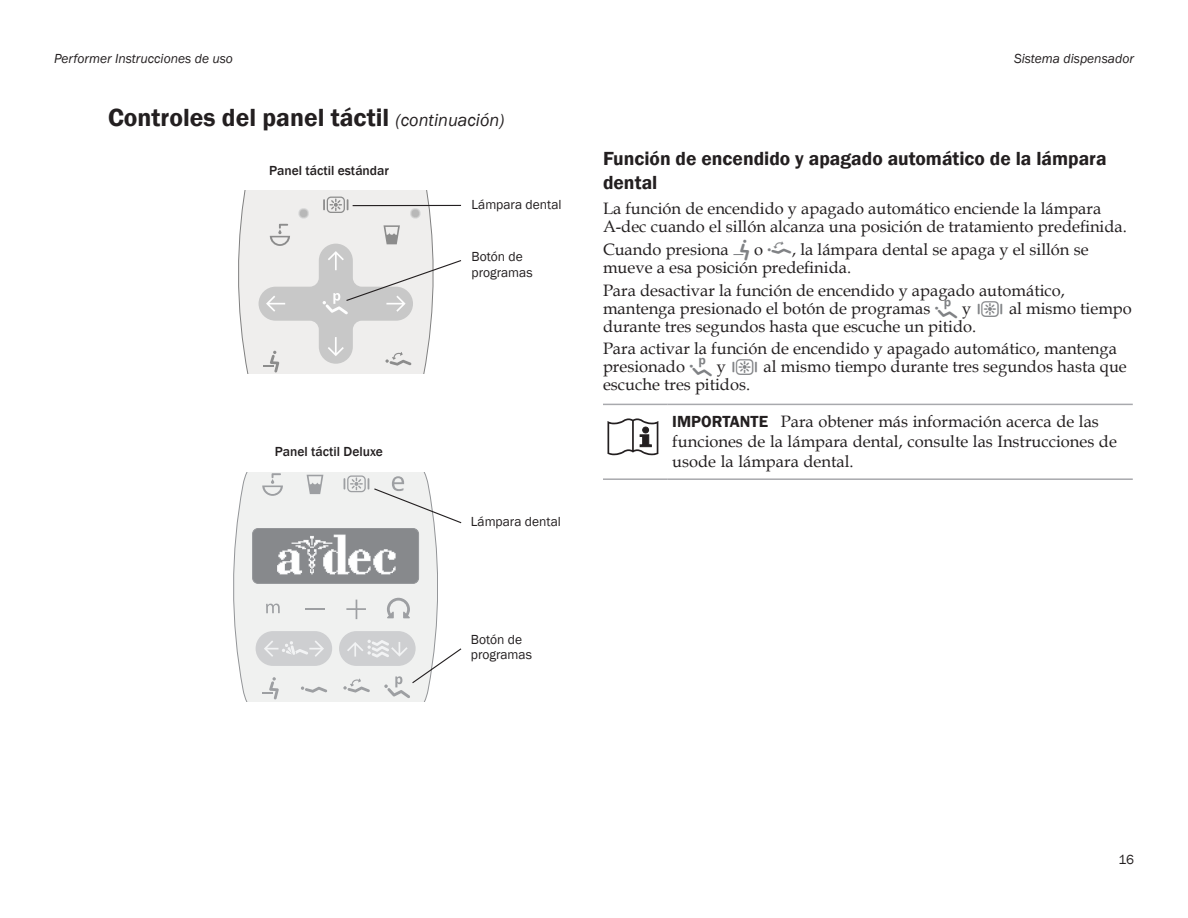
<style>
.page{position:relative;width:1188px;height:918px;background:#fff}
.page>*{position:absolute;margin:0;border:0;box-sizing:border-box;transform-origin:0 0}
.Heading_2{font:600 25.5px "Franklin Gothic";color:#231f20}
.Heading_3{font:600 19.5px/23.4px "Franklin Gothic";color:#231f20}
.Body_Text_-_2nd_Colu{font:16.5px/18px "Book Antiqua";color:#231f20}
.Warning_text{font:16.5px/19.8px "Book Antiqua";color:#231f20}
.Callout{font:13.5px/15.8px "Franklin Gothic";color:#231f20}
.t1{font:italic 13.5px "Franklin Gothic";color:#231f20}
.Callout-2{font:500 13.5px "Franklin Gothic";color:#231f20}
.s1{font-weight:400;font-style:italic;font-size:18px}
.s2{font-family:"Adec Touch Pad";color:#808285}
.s3{font-family:"Franklin Gothic";font-weight:600}
</style>
<div class="page">
<hr style="left:668px;top:404px;width:465px;height:1px;background:#a8a9ad">
<hr style="left:668px;top:478px;width:465px;height:2px;background:#a8a9ad">
<hr style="left:603px;top:404px;width:65px;height:1px;background:#a8a9ad">
<hr style="left:603px;top:478px;width:65px;height:2px;background:#a8a9ad">
<svg style="left:608px;top:418px;width:50px;height:37px"></svg>
<svg style="left:238px;top:190px;width:224px;height:184px"></svg>
<svg style="left:233px;top:472px;width:205px;height:229px"></svg>
<svg style="left:266px;top:604px;width:14px;height:9px"></svg>
<svg style="left:262px;top:473px;width:21px;height:23px"></svg>
<svg style="left:307px;top:475px;width:16px;height:19px"></svg>
<svg style="left:305px;top:608px;width:19px;height:2px"></svg>
<svg style="left:346px;top:600px;width:20px;height:19px"></svg>
<svg style="left:301px;top:687px;width:26px;height:6px"></svg>
<svg style="left:262px;top:677px;width:17px;height:23px"></svg>
<div style="left:256px;top:631px;width:76px;height:35px;background:#cecfd1;border-radius:17px"></div>
<div style="left:339px;top:631px;width:77px;height:35px;background:#cecfd1;border-radius:17px"></div>
<svg style="left:264px;top:641px;width:60px;height:16px"></svg>
<svg style="left:387px;top:598px;width:23px;height:20px"></svg>
<svg style="left:344px;top:475px;width:118px;height:49px"></svg>
<svg style="left:343px;top:640px;width:119px;height:58px"></svg>
<p class="t1" style="left:54px;top:50px;width:181px">Performer Instrucciones de uso</p>
<p class="t1" style="left:1014px;top:50px;width:121px">Sistema dispensador</p>
<p class="Heading_2" style="left:108px;top:102px;width:398px">Controles del panel táctil <span class="s1">(continuación)</span></p>
<p class="Callout-2" style="left:269px;top:162px;width:121px">Panel táctil estándar</p>
<p class="Callout-2" style="left:275px;top:443px;width:109px">Panel táctil Deluxe</p>
<p class="Callout" style="left:472px;top:197px;width:91px">Lámpara dental</p>
<p class="Callout" style="left:472px;top:249px;width:63px">Botón de programas</p>
<p class="Callout" style="left:471px;top:513px;width:91px">Lámpara dental</p>
<p class="Callout" style="left:471px;top:632px;width:63px">Botón de programas</p>
<p class="Heading_3" style="left:603px;top:147px;width:505px">Función de encendido y apagado automático de la lámpara dental</p>
<p class="Body_Text_-_2nd_Colu" style="left:603px;top:199px;width:525px">La función de encendido y apagado automático enciende la lámpara<br>A-dec cuando el sillón alcanza una posición de tratamiento predefinida.</p>
<p class="Body_Text_-_2nd_Colu" style="left:603px;top:240px;width:487px">Cuando presiona <span class="s2">o</span> o <span class="s2">s</span>, la lámpara dental se apaga y el sillón se mueve a esa posición predefinida.</p>
<p class="Body_Text_-_2nd_Colu" style="left:603px;top:281px;width:530px">Para desactivar la función de encendido y apagado automático, mantenga presionado el botón de programas <span class="s2">p</span> y <span class="s2">l</span> al mismo tiempo durante tres segundos hasta que escuche un pitido.</p>
<p class="Body_Text_-_2nd_Colu" style="left:603px;top:339px;width:525px">Para activar la función de encendido y apagado automático, mantenga presionado <span class="s2">p</span> y <span class="s2">l</span> al mismo tiempo durante tres segundos hasta que escuche tres pitidos.</p>
<p class="Warning_text" style="left:672px;top:411px;width:446px"><span class="s3">IMPORTANTE</span> Para obtener más información acerca de las funciones de la lámpara dental, consulte las Instrucciones de usode la lámpara dental.</p>
<p class="Callout" style="left:1119px;top:852px;width:17px">16</p>
</div>
